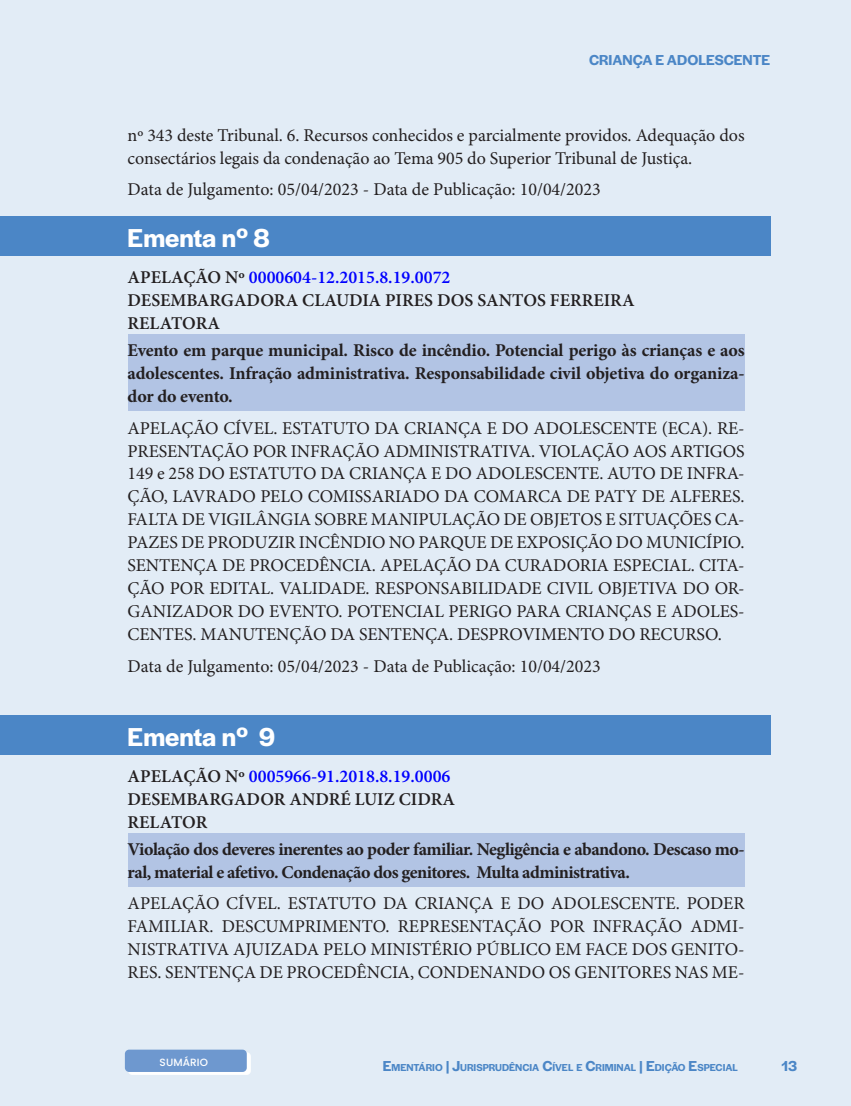
<style>
.page{position:relative;width:851px;height:1106px;background:#fff}
.page>*{position:absolute;margin:0;border:0;box-sizing:border-box;transform-origin:0 0}
.t1{font:600 27px "Halyard Display";color:#fff}
.t2{font:18px/23px "Minion Pro";letter-spacing:-.005em;color:#231f20;text-align:justify}
.t3{font:700 18px/23px "Minion Pro";letter-spacing:-.03em;color:#231f20;text-align:justify}
.t4{font:600 18px "Minion Pro";color:#231f20}
.t5{font:600 18px "Minion Pro";color:#00f}
.t6{font:600 15px "Halyard Display";color:#4b86c6}
.t7{font:600 15px "Halyard Display";color:#4b86c6}
.t8{font:600 10.5px "Halyard Display";color:#4b86c6}
.t9{font:500 10.5px "Poppins";letter-spacing:.01em;color:#fff}
.s1{color:#231f20}
.s2{font-size:15px}
</style>
<div class="page">
<div style="left:0;top:0;width:850px;height:1106px;background:#e2ecf6"></div>
<div style="left:128px;top:1052px;width:122px;height:22px;background:linear-gradient(to right,#fff,#fff)"></div>
<div style="left:125px;top:1049px;width:122px;height:22px;background:#6e98cf;border-radius:4px"></div>
<div style="left:0;top:217px;width:770px;height:39px;background:#4b86c6"></div>
<div style="left:128px;top:334px;width:616px;height:77px;background:#b2c4e4"></div>
<div style="left:0;top:715px;width:770px;height:39px;background:#4b86c6"></div>
<div style="left:128px;top:833px;width:616px;height:54px;background:#b2c4e4"></div>
<p class="t6" style="left:589px;top:50px;width:182px">CRIANÇA E ADOLESCENTE</p>
<p class="t2" style="left:128px;top:124px;width:618px">nº 343 deste Tribunal. 6. Recursos conhecidos e parcialmente providos. Adequação dos consectários legais da condenação ao Tema 905 do Superior Tribunal de Justiça.</p>
<p class="t2" style="left:128px;top:178px;width:474px">Data de Julgamento: 05/04/2023 - Data de Publicação: 10/04/2023</p>
<p class="t1" style="left:128px;top:219px;width:143px">Ementa nº 8</p>
<p class="t5" style="left:128px;top:264px;width:324px"><span class="s1">APELAÇÃO Nº</span> 0000604-12.2015.8.19.0072</p>
<p class="t4" style="left:128px;top:287px;width:508px">DESEMBARGADORA CLAUDIA PIRES DOS SANTOS FERREIRA</p>
<p class="t4" style="left:128px;top:310px;width:94px">RELATORA</p>
<p class="t3" style="left:128px;top:338px;width:618px">Evento em parque municipal. Risco de incêndio. Potencial perigo às crianças e aos adolescentes. Infração administrativa. Responsabilidade civil objetiva do organiza&shy;dor do evento.</p>
<p class="t2" style="left:128px;top:416px;width:618px">APELAÇÃO CÍVEL. ESTATUTO DA CRIANÇA E DO ADOLESCENTE (ECA). RE-PRESENTAÇÃO POR INFRAÇÃO ADMINISTRATIVA. VIOLAÇÃO AOS ARTIGOS 149 e 258 DO ESTATUTO DA CRIANÇA E DO ADOLESCENTE. AUTO DE INFRA-ÇÃO, LAVRADO PELO COMISSARIADO DA COMARCA DE PATY DE ALFERES.<br>FALTA DE VIGILÂNGIA SOBRE MANIPULAÇÃO DE OBJETOS E SITUAÇÕES CA-PAZES DE PRODUZIR INCÊNDIO NO PARQUE DE EXPOSIÇÃO DO MUNICÍPIO.<br>SENTENÇA DE PROCEDÊNCIA. APELAÇÃO DA CURADORIA ESPECIAL. CITA-ÇÃO POR EDITAL. VALIDADE. RESPONSABILIDADE CIVIL OBJETIVA DO OR-GANIZADOR DO EVENTO. POTENCIAL PERIGO PARA CRIANÇAS E ADOLES-CENTES. MANUTENÇÃO DA SENTENÇA. DESPROVIMENTO DO RECURSO.</p>
<p class="t2" style="left:128px;top:655px;width:474px">Data de Julgamento: 05/04/2023 - Data de Publicação: 10/04/2023</p>
<p class="t1" style="left:128px;top:717px;width:149px">Ementa nº 9</p>
<p class="t5" style="left:128px;top:763px;width:324px"><span class="s1">APELAÇÃO Nº</span> 0005966-91.2018.8.19.0006</p>
<p class="t4" style="left:128px;top:786px;width:329px">DESEMBARGADOR ANDRÉ LUIZ CIDRA</p>
<p class="t4" style="left:128px;top:809px;width:81px">RELATOR</p>
<p class="t3" style="left:128px;top:837px;width:618px">Violação dos deveres inerentes ao poder familiar. Negligência e abandono. Descaso mo&shy;ral, material e afetivo. Condenação dos genitores. Multa administrativa.</p>
<p class="t2" style="left:128px;top:892px;width:618px">APELAÇÃO CÍVEL. ESTATUTO DA CRIANÇA E DO ADOLESCENTE. PODER FAMILIAR. DESCUMPRIMENTO. REPRESENTAÇÃO POR INFRAÇÃO ADMI-NISTRATIVA AJUIZADA PELO MINISTÉRIO PÚBLICO EM FACE DOS GENITO-RES. SENTENÇA DE PROCEDÊNCIA, CONDENANDO OS GENITORES NAS ME-</p>
<p class="t9" style="left:159px;top:1056px;width:50px">SUMÁRIO</p>
<p class="t8" style="left:383px;top:1060px;width:356px"><span class="s2">E</span>MENTÁRIO <span class="s2">| J</span>URISPRUDÊNCIA <span class="s2">C</span>ÍVEL E <span class="s2">C</span>RIMINAL <span class="s2">| E</span>DIÇÃO <span class="s2">E</span>SPECIAL</p>
<p class="t7" style="left:781px;top:1055px;width:17px">13</p>
</div>
